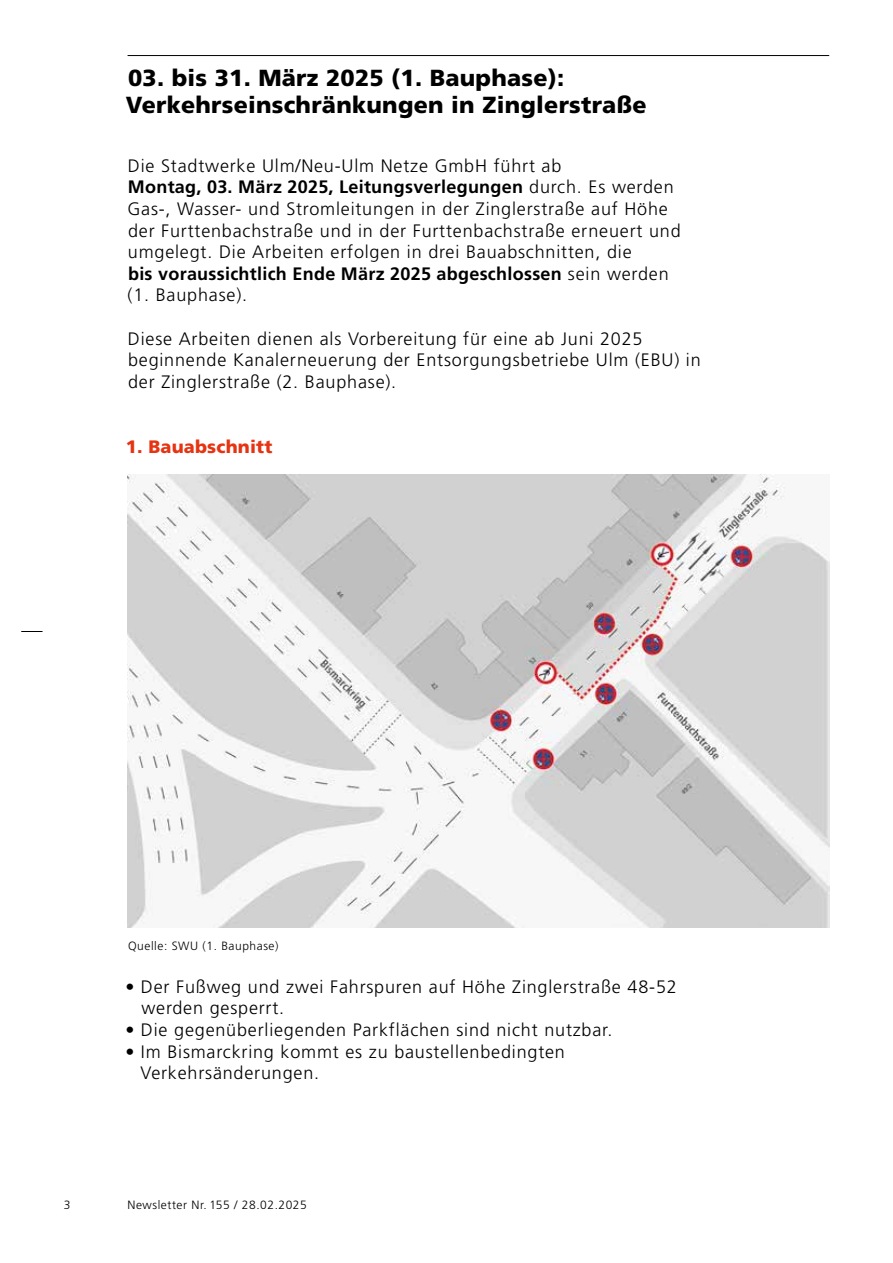
<style>
.page{position:relative;width:893px;height:1263px;background:#fff}
.page>*{position:absolute;margin:0;border:0;box-sizing:border-box;transform-origin:0 0}
.t1{font:900 23.25px/27px "Frutiger LT Pro";letter-spacing:.01em;color:#000}
.t2{font:300 18px/21.6px "Frutiger LT Pro";letter-spacing:.045em;color:#000}
.t3{font:900 18px "Frutiger LT Pro";letter-spacing:.01em;color:#e63312}
.t4{font:300 12px "Frutiger LT Pro";letter-spacing:.045em;color:#000}
.s1{font-weight:700}
</style>
<div class="page">
<svg style="left:21px;top:631px;width:22px;height:1px"></svg>
<hr style="left:128px;top:55px;width:701px;height:1px;background:#000">
<img style="left:128px;top:474px;width:701px;height:454px">
<p class="t1" style="left:126px;top:64px;width:522px">03. bis 31. März 2025 (1. Bauphase):<br>Verkehrseinschränkungen in Zinglerstraße</p>
<p class="t2" style="left:127px;top:155px;width:555px">Die Stadtwerke Ulm/Neu-Ulm Netze GmbH führt ab<br><span class="s1">Montag, 03. März 2025, Leitungsverlegungen</span> durch. Es werden Gas-, Wasser- und Stromleitungen in der Zinglerstraße auf Höhe der Furttenbachstraße und in der Furttenbachstraße erneuert und umgelegt. Die Arbeiten erfolgen in drei Bauabschnitten, die<br><span class="s1">bis voraussichtlich Ende März 2025 abgeschlossen</span> sein werden (1. Bauphase).</p>
<p class="t2" style="left:128px;top:328px;width:574px">Diese Arbeiten dienen als Vorbereitung für eine ab Juni 2025 beginnende Kanalerneuerung der Entsorgungsbetriebe Ulm (EBU) in der Zinglerstraße (2. Bauphase).</p>
<p class="t3" style="left:126px;top:435px;width:148px">1. Bauabschnitt</p>
<p class="t4" style="left:128px;top:938px;width:152px">Quelle: SWU (1. Bauphase)</p>
<p class="t2" style="left:141px;top:976px;width:537px;text-indent:-16px">• Der Fußweg und zwei Fahrspuren auf Höhe Zinglerstraße 48-52 werden gesperrt.</p>
<p class="t2" style="left:125px;top:1019px;width:488px">• Die gegenüberliegenden Parkflächen sind nicht nutzbar.</p>
<p class="t2" style="left:141px;top:1040px;width:426px;text-indent:-15px">• Im Bismarckring kommt es zu baustellenbedingten<br>Verkehrsänderungen.</p>
<p class="t4" style="left:64px;top:1197px;width:8px">3</p>
<p class="t4" style="left:128px;top:1197px;width:181px">Newsletter Nr. 155 / 28.02.2025</p>
</div>
